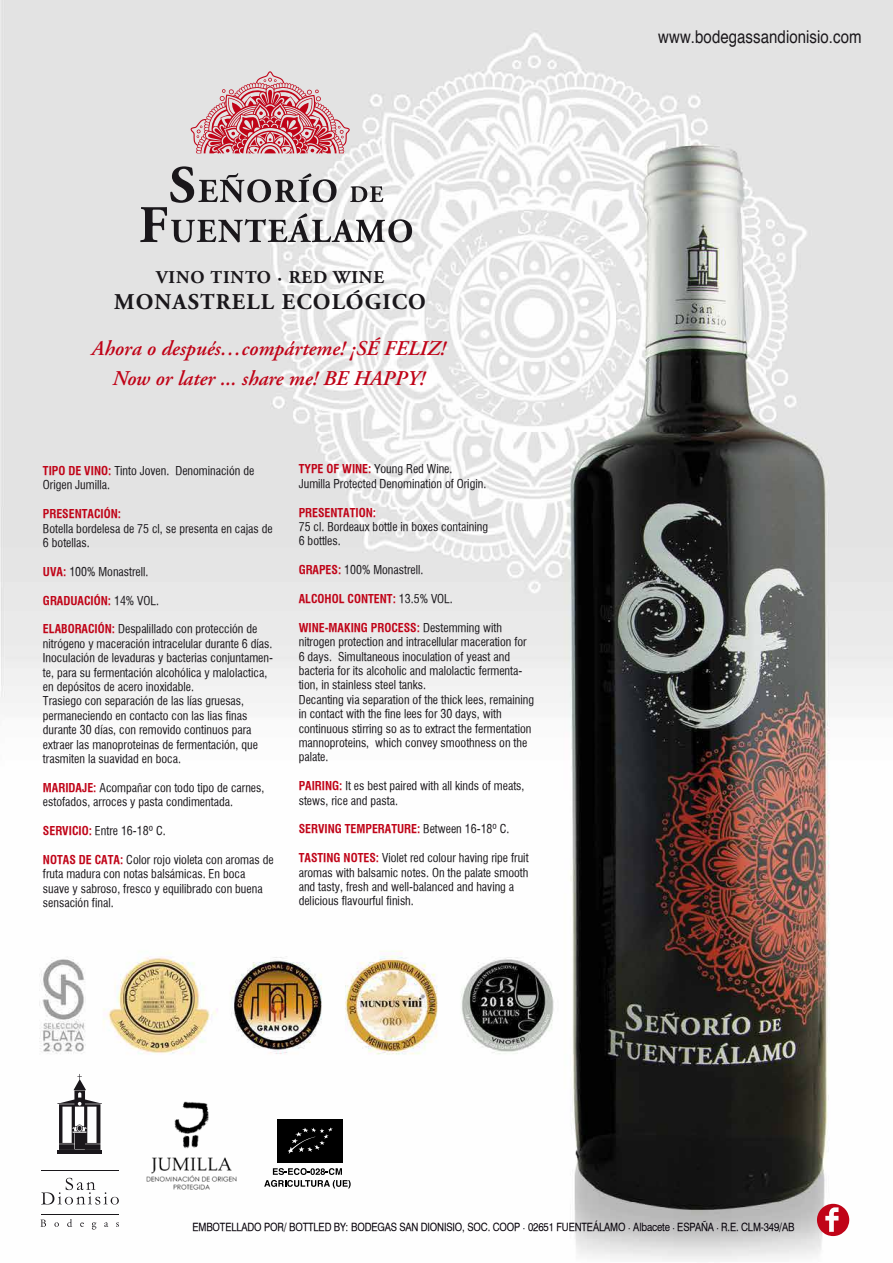
<style>
.page{position:relative;width:893px;height:1263px;background:#fff}
.page>*{position:absolute;margin:0;border:0;box-sizing:border-box;transform-origin:0 0}
.t1{font:700 22.5px "Adobe Garamond";letter-spacing:.05em;color:#1a171b}
.t2{font:italic 600 21px/30px "Adobe Garamond";color:#c00418;text-align:center}
.t3{font:700 18px "Adobe Garamond";letter-spacing:.05em;color:#1a171b}
.t4{font:17.7px "Helvetica";letter-spacing:.005em;color:#1a171b;scale:.85 1}
.t5{font:12px/14.4px "Halvett Condensed";color:#1a171b}
.t6{font:700 condensed 12px "Halvett";color:#c00418}
.t7{font:11.4px "Halvett";letter-spacing:-.015em;color:#050008;scale:.85 1}
.s1{font-family:"Halvett";font-weight:700;font-stretch:condensed;color:#c00418}
.s2{font-family:"Halvett Condensed";font-weight:400;font-stretch:normal;color:#1a171b}
.s3{font-family:"Adobe Garamond Pro"}
</style>
<div class="page">
<img style="left:0;top:0;width:892px;height:1261px">
<svg style="left:190px;top:71px;width:160px;height:82px;background:#d79ca2"></svg>
<svg style="left:140px;top:166px;width:272px;height:76px;background:#bdbcbd"></svg>
<hr style="left:58px;top:1152px;width:44px;height:1px;background:#1a171b">
<hr style="left:58px;top:1150px;width:44px;height:2px;background:#1a171b">
<svg style="left:57px;top:1074px;width:45px;height:76px"></svg>
<svg style="left:92px;top:1222px;width:4px;height:8px"></svg>
<svg style="left:40px;top:1220px;width:6px;height:7px"></svg>
<svg style="left:104px;top:1222px;width:4px;height:5px"></svg>
<svg style="left:116px;top:1222px;width:3px;height:5px"></svg>
<svg style="left:54px;top:1222px;width:5px;height:5px"></svg>
<svg style="left:80px;top:1222px;width:4px;height:5px"></svg>
<svg style="left:67px;top:1219px;width:5px;height:8px"></svg>
<svg style="left:41px;top:1178px;width:78px;height:27px"></svg>
<hr style="left:41px;top:1171px;width:78px;height:1px;background:#1a171b">
<hr style="left:41px;top:1214px;width:78px;height:1px;background:#1a171b">
<img style="left:142px;top:1097px;width:99px;height:99px">
<div style="left:277px;top:1119px;width:65px;height:44px;background:#000"></div>
<svg style="left:288px;top:1127px;width:45px;height:27px"></svg>
<svg style="left:264px;top:1168px;width:86px;height:21px"></svg>
<svg style="left:817px;top:1204px;width:32px;height:32px"></svg>
<h3 class="t3" style="left:156px;top:267px;width:229px">VINO TINTO · RED WINE</h3>
<h1 class="t1" style="left:114px;top:290px;width:313px">MONASTRELL ECOLÓGICO</h1>
<h2 class="t2" style="left:92px;top:334px;width:355px">Ahora o después…compárteme! ¡SÉ FELIZ!<br>Now or later ... share me! BE HAPPY!</h2>
<p class="t5" style="left:43px;top:463px;width:213px"><span class="s1">TIPO DE VINO:</span> Tinto Joven. Denominación de<br>Origen Jumilla.</p>
<p class="t6" style="left:43px;top:507px;width:80px">PRESENTACIÓN:</p>
<p class="t5" style="left:43px;top:521px;width:231px">Botella bordelesa de 75 cl, se presenta en cajas de<br>6 botellas.</p>
<p class="t5" style="left:43px;top:564px;width:107px"><span class="s1">UVA:</span> 100% Monastrell.</p>
<p class="t6" style="left:43px;top:593px;width:118px">GRADUACIÓN: <span class="s2">14% VOL.</span></p>
<p class="t5" style="left:43px;top:622px;width:231px"><span class="s1">ELABORACIÓN:</span> Despalillado con protección de nitrógeno y maceración intracelular durante 6 días.<br>Inoculación de levaduras y bacterias conjuntamen&shy;te, para su fermentación alcohólica y malolactica, en depósitos de acero inoxidable.<br>Trasiego con separación de las lías gruesas, permaneciendo en contacto con las lias finas durante 30 días, con removido continuos para extraer las manoproteinas de fermentación, que trasmiten la suavidad en boca.</p>
<p class="t5" style="left:43px;top:780px;width:223px"><span class="s1">MARIDAJE:</span> Acompañar con todo tipo de carnes, estofados, arroces y pasta condimentada.</p>
<p class="t5" style="left:43px;top:823px;width:124px"><span class="s1">SERVICIO:</span> Entre 16-18º C.</p>
<p class="t5" style="left:43px;top:852px;width:232px"><span class="s1">NOTAS DE CATA:</span> Color rojo violeta con aromas de fruta madura con notas balsámicas. En boca suave y sabroso, fresco y equilibrado con buena sensación final.</p>
<p class="t5" style="left:299px;top:462px;width:189px"><span class="s1">TYPE OF WINE:</span> Young Red Wine.<br>Jumilla Protected Denomination of Origin.</p>
<p class="t6" style="left:299px;top:505px;width:79px">PRESENTATION:</p>
<p class="t5" style="left:299px;top:519px;width:191px">75 cl. Bordeaux bottle in boxes containing<br>6 bottles.</p>
<p class="t5" style="left:299px;top:563px;width:126px"><span class="s1">GRAPES:</span> 100% Monastrell.</p>
<p class="t6" style="left:299px;top:592px;width:156px">ALCOHOL CONTENT: <span class="s2">13.5% VOL.</span></p>
<p class="t6" style="left:299px;top:620px;width:205px">WINE-MAKING PROCESS: <span class="s2">Destemming with</span></p>
<p class="t5" style="left:299px;top:635px;width:237px">nitrogen protection and intracellular maceration for 6 days. Simultaneous inoculation of yeast and bacteria for its alcoholic and malolactic fermenta&shy;tion, in stainless steel tanks.<br>Decanting via separation of the thick lees, remaining in contact with the fine lees for 30 days, with continuous stirring so as to extract the fermentation mannoproteins, which convey smoothness on the palate.</p>
<p class="t5" style="left:299px;top:779px;width:227px"><span class="s1">PAIRING:</span> It es best paired with all kinds of meats, stews, rice and pasta.</p>
<p class="t6" style="left:299px;top:822px;width:212px">SERVING TEMPERATURE: <span class="s2">Between 16-18º C.</span></p>
<p class="t5" style="left:299px;top:851px;width:231px"><span class="s1">TASTING NOTES:</span> Violet red colour having ripe fruit aromas with balsamic notes. On the palate smooth and tasty, fresh and well-balanced and having a delicious flavourful finish.</p>
<h3 class="t4" style="left:658px;top:23px;width:241px">www.bodegassandionisio.com</h3>
<p class="t7" style="left:192px;top:1220px;width:709px">EMBOTELLADO POR/ BOTTLED BY: BODEGAS SAN DIONISIO, SOC. COOP <span class="s3">·</span> 02651 FUENTEÁLAMO <span class="s3">·</span> Albacete <span class="s3">·</span> ESPAÑA <span class="s3">·</span> R.E. CLM-349/AB</p>
</div>
